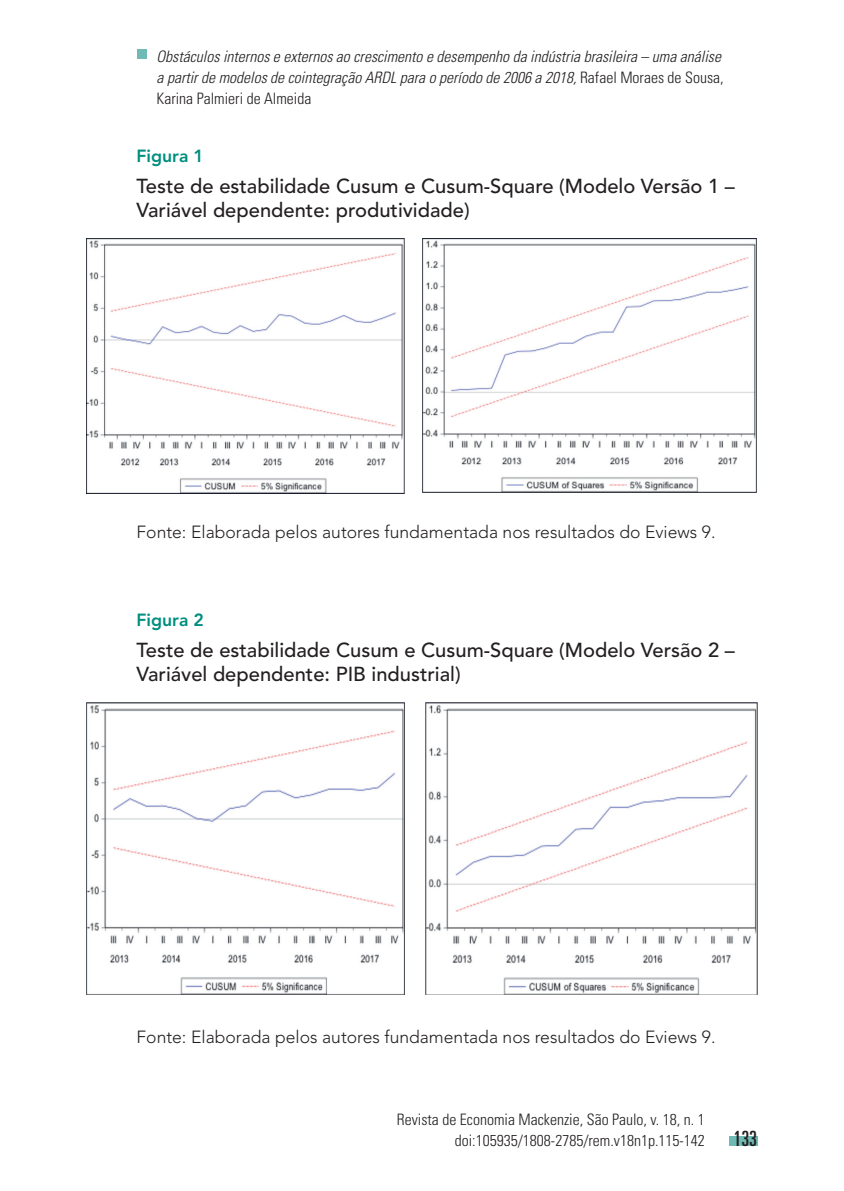
<style>
.page{position:relative;width:844px;height:1191px;background:#fff}
.page>*{position:absolute;margin:0;border:0;box-sizing:border-box;transform-origin:0 0}
.t1{font:ultra-condensed 21px "Univers";color:#231f20}
.t2{font:500 20.12px/23.6px "Avenir";color:#231f20}
.t3{font:300 17.5px "Avenir";color:#231f20}
.t4{font:800 17.5px "Avenir";color:#008e7f}
.t5{font:italic 300 condensed 15.75px/21px "Univers";color:#231f20}
.t6{font:300 condensed 15.75px/21px "Univers";color:#231f20;text-align:right}
.s1{font-style:normal}
</style>
<div class="page">
<div style="left:137px;top:50px;width:9px;height:9px;background:#6fbab4"></div>
<div style="left:728px;top:1136px;width:28px;height:9px;background:#6fbab4"></div>
<img style="left:87px;top:238px;width:318px;height:255px">
<img style="left:422px;top:238px;width:334px;height:255px">
<img style="left:87px;top:702px;width:317px;height:292px">
<img style="left:425px;top:702px;width:331px;height:292px">
<p class="t5" style="left:156px;top:46px;width:568px">Obstáculos internos e externos ao crescimento e desempenho da indústria brasileira – uma análise a partir de modelos de cointegração ARDL para o período de 2006 a 2018, <span class="s1">Rafael Moraes de Sousa,<br>Karina Palmieri de Almeida</span></p>
<p class="t4" style="left:136px;top:146px;width:69px">Figura 1</p>
<p class="t2" style="left:136px;top:175px;width:600px">Teste de estabilidade Cusum e Cusum-Square (Modelo Versão 1 –<br>Variável dependente: produtividade)</p>
<p class="t3" style="left:136px;top:522px;width:580px">Fonte: Elaborada pelos autores fundamentada nos resultados do Eviews 9.</p>
<p class="t4" style="left:136px;top:610px;width:69px">Figura 2</p>
<p class="t2" style="left:136px;top:639px;width:600px">Teste de estabilidade Cusum e Cusum-Square (Modelo Versão 2 –<br>Variável dependente: PIB industrial)</p>
<p class="t3" style="left:136px;top:1027px;width:580px">Fonte: Elaborada pelos autores fundamentada nos resultados do Eviews 9.</p>
<p class="t6" style="left:397px;top:1108px;width:309px">Revista de Economia Mackenzie, São Paulo, v. 18, n. 1 doi:105935/1808-2785/rem.v18n1p.115-142</p>
<h1 class="t1" style="left:733px;top:1126px;width:25px">133</h1>
</div>
